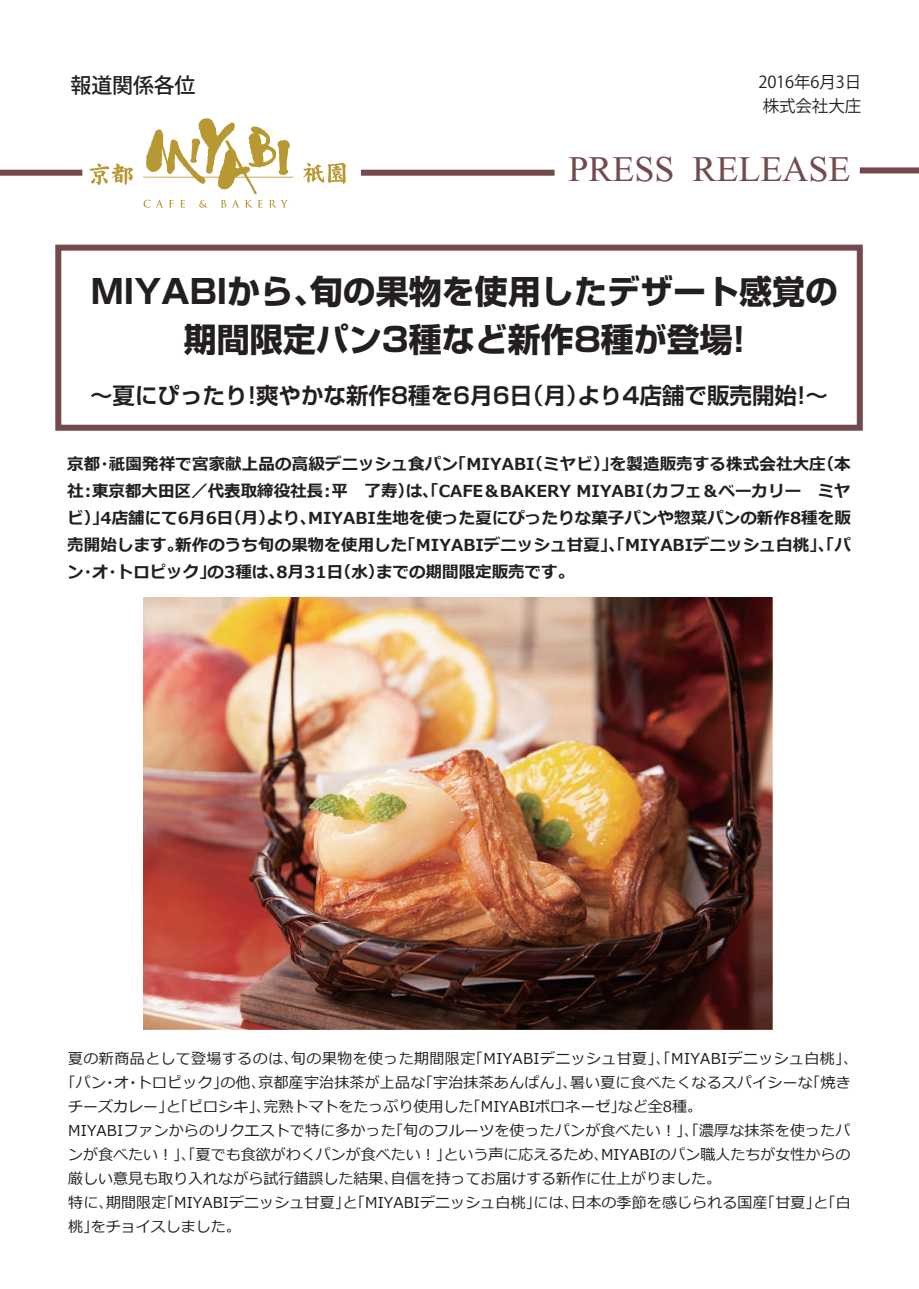
<style>
.page{position:relative;width:919px;height:1289px;background:#fff}
.page>*{position:absolute;margin:0;border:0;box-sizing:border-box;transform-origin:0 0}
.t1{font:43.5px "Shonar Bangla";color:#734a4d}
.t2{font:700 33px/48px "Shin Go Pro";color:#231f20;text-align:center}
.t3{font:700 22.5px "Shin Go Pro De";color:#231f20}
.t4{font:500 21px "Koz Go Pro";letter-spacing:-.01em;color:#231f20}
.t5{font:700 16.5px/27px "Meiryo";color:#231f20;text-align:justify}
.t6{font:16.5px/24px "Koz Go Pro";letter-spacing:-.01em;color:#231f20}
.t7{font:15px "Meiryo";letter-spacing:.005em;color:#231f20}
.t8{font:15px "Meiryo";letter-spacing:.025em;color:#231f20}
</style>
<div class="page">
<div style="left:361px;top:170px;width:193px;height:6px;background:#734a4d"></div>
<div style="left:0;top:170px;width:82px;height:6px;background:#734a4d"></div>
<svg style="left:143px;top:200px;width:31px;height:8px"></svg>
<svg style="left:180px;top:200px;width:5px;height:7px"></svg>
<svg style="left:199px;top:200px;width:9px;height:8px"></svg>
<svg style="left:221px;top:200px;width:41px;height:7px"></svg>
<svg style="left:269px;top:200px;width:19px;height:7px"></svg>
<svg style="left:89px;top:164px;width:44px;height:21px"></svg>
<svg style="left:303px;top:163px;width:43px;height:21px"></svg>
<svg style="left:143px;top:118px;width:150px;height:76px"></svg>
<div style="left:859px;top:167px;width:59px;height:6px;background:#734a4d"></div>
<div style="left:55px;top:245px;width:807px;height:186px;border:6px solid #734a4d"></div>
<img style="left:143px;top:597px;width:629px;height:432px">
<h3 class="t4" style="left:71px;top:72px;width:126px">報道関係各位</h3>
<p class="t6" style="left:758px;top:70px;width:104px">2016年6月3日株式会社大庄</p>
<h1 class="t1" style="left:568px;top:146px;width:283px">PRESS RELEASE</h1>
<h2 class="t2" style="left:91px;top:264px;width:748px">MIYABIから、旬の果物を使用したデザート感覚の期間限定パン3種など新作8種が登場!</h2>
<h3 class="t3" style="left:90px;top:377px;width:739px">～夏にぴったり!爽やかな新作8種を6月6日（月）より4店舗で販売開始!～</h3>
<p class="t5" style="left:67px;top:451px;width:785px">京都・祇園発祥で宮家献上品の高級デニッシュ食パン「MIYABI（ミヤビ）」を製造販売する株式会社大庄（本社：東京都大田区／代表取締役社長：平　了寿）は、「CAFE＆BAKERY MIYABI（カフェ＆ベーカリー　ミヤビ）」4店舗にて6月6日（月）より、MIYABI生地を使った夏にぴったりな菓子パンや惣菜パンの新作8種を販売開始します。新作のうち旬の果物を使用した「MIYABIデニッシュ甘夏」、「MIYABIデニッシュ白桃」、「パン・オ・トロピック」の3種は、8月31日（水）までの期間限定販売です。</p>
<p class="t8" style="left:68px;top:1047px;width:791px">夏の新商品として登場するのは、旬の果物を使った期間限定「MIYABIデニッシュ甘夏」、「MIYABIデニッシュ白桃」、</p>
<p class="t7" style="left:61px;top:1071px;width:791px">「パン・オ・トロピック」の他、京都産宇治抹茶が上品な「宇治抹茶あんぱん」、暑い夏に食べたくなるスパイシーな「焼き</p>
<p class="t7" style="left:68px;top:1095px;width:635px">チーズカレー」と「ピロシキ」、完熟トマトをたっぷり使用した「MIYABIボロネーゼ」など全8種。</p>
<p class="t7" style="left:68px;top:1119px;width:783px">MIYABIファンからのリクエストで特に多かった「旬のフルーツを使ったパンが食べたい！」、「濃厚な抹茶を使ったパ</p>
<p class="t7" style="left:68px;top:1143px;width:783px">ンが食べたい！」、「夏でも食欲がわくパンが食べたい！」という声に応えるため、MIYABIのパン職人たちが女性からの</p>
<p class="t7" style="left:68px;top:1167px;width:654px">厳しい意見も取り入れながら試行錯誤した結果、自信を持ってお届けする新作に仕上がりました。</p>
<p class="t7" style="left:68px;top:1191px;width:784px">特に、期間限定「MIYABIデニッシュ甘夏」と「MIYABIデニッシュ白桃」には、日本の季節を感じられる国産「甘夏」と「白</p>
<p class="t7" style="left:68px;top:1215px;width:174px">桃」をチョイスしました。</p>
</div>
